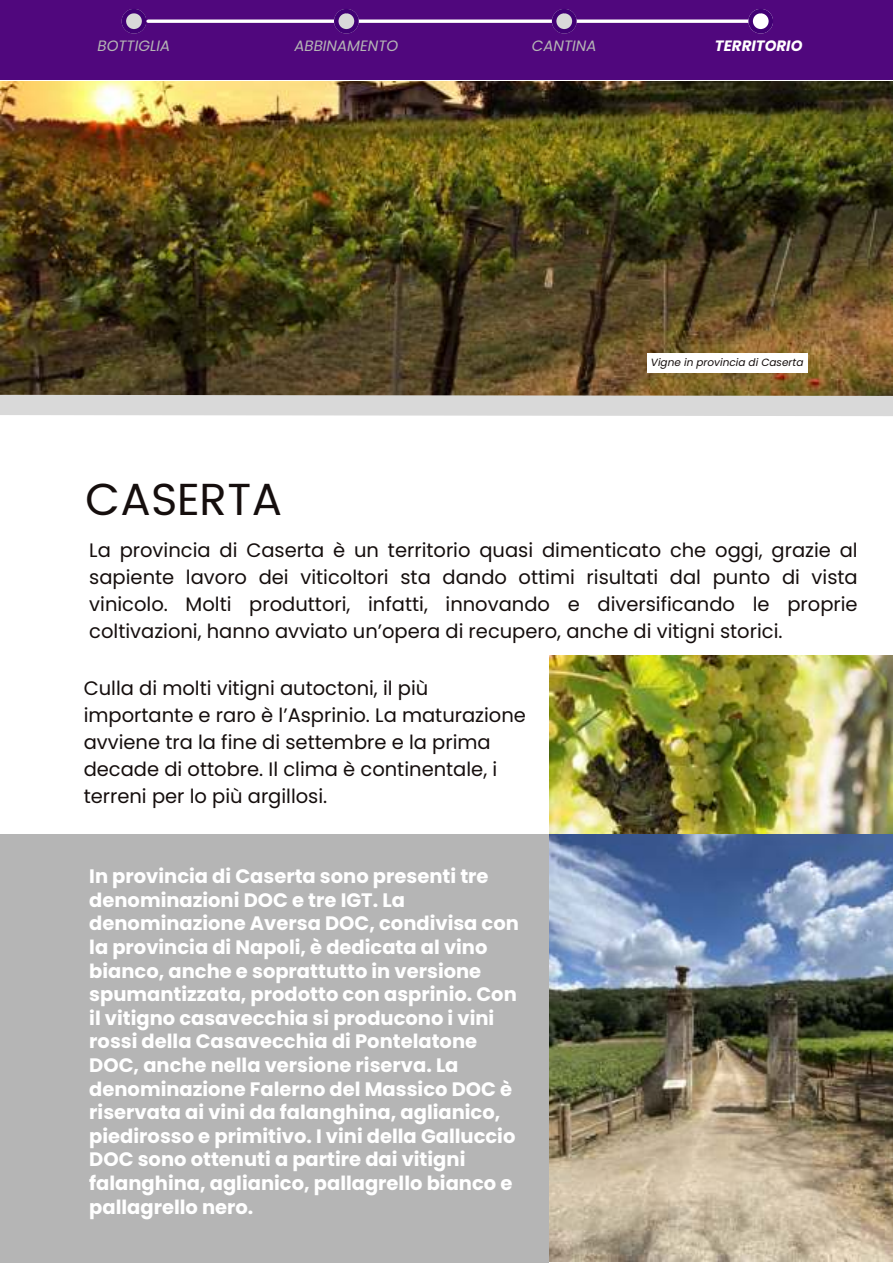
<style>
.page{position:relative;width:893px;height:1264px;background:#fff}
.page>*{position:absolute;margin:0;border:0;box-sizing:border-box;transform-origin:0 0}
.t1{font:45px "Poppins";letter-spacing:-.005em;color:#150e0d}
.t2{font:700 19.5px/23.5px "Poppins";color:#fff}
.t3{font:19.5px/27px "Poppins";color:#150e0d;text-align:justify}
.t4{font:italic 15px "Poppins";color:#b5b5b5}
.t5{font:italic 700 15px "Poppins";color:#fff}
.t6{font:italic 10.5px "Poppins";color:#150e0d}
</style>
<div class="page">
<img style="left:549px;top:656px;width:343px;height:178px">
<img style="left:549px;top:834px;width:343px;height:427px">
<div style="left:0;top:834px;width:548px;height:428px;background:#b5b5b5"></div>
<img style="left:0;top:82px;width:892px;height:302px">
<div style="left:0;top:0;width:892px;height:80px;background:#50077d"></div>
<svg style="left:122px;top:9px;width:24px;height:25px"></svg>
<svg style="left:148px;top:19px;width:600px;height:4px;background:#e3d7ea"></svg>
<svg style="left:334px;top:9px;width:25px;height:25px"></svg>
<svg style="left:552px;top:9px;width:24px;height:25px"></svg>
<svg style="left:748px;top:9px;width:25px;height:25px"></svg>
<svg style="left:0;top:384px;width:892px;height:32px;background:#afa89a"></svg>
<div style="left:646px;top:353px;width:161px;height:19px;background:#fff"></div>
<p class="t4" style="left:98px;top:37px;width:74px">BOTTIGLIA</p>
<p class="t4" style="left:294px;top:37px;width:105px">ABBINAMENTO</p>
<p class="t4" style="left:532px;top:37px;width:66px">CANTINA</p>
<p class="t5" style="left:715px;top:37px;width:89px">TERRITORIO</p>
<h1 class="t1" style="left:85px;top:466px;width:198px">CASERTA</h1>
<p class="t6" style="left:651px;top:356px;width:154px">Vigne in provincia di Caserta</p>
<p class="t3" style="left:89px;top:536px;width:770px">La provincia di Caserta è un territorio quasi dimenticato che oggi, grazie al sapiente lavoro dei viticoltori sta dando ottimi risultati dal punto di vista vinicolo. Molti produttori, infatti, innovando e diversificando le proprie coltivazioni, hanno avviato un’opera di recupero, anche di vitigni storici.</p>
<p class="t3" style="left:84px;top:675px;width:444px;text-align:left">Culla di molti vitigni autoctoni, il più importante e raro è l’Asprinio. La maturazione avviene tra la fine di settembre e la prima decade di ottobre. Il clima è continentale, i terreni per lo più argillosi.</p>
<p class="t2" style="left:89px;top:864px;width:431px">In provincia di Caserta sono presenti tre denominazioni DOC e tre IGT. La denominazione Aversa DOC, condivisa con la provincia di Napoli, è dedicata al vino bianco, anche e soprattutto in versione spumantizzata, prodotto con asprinio. Con il vitigno casavecchia si producono i vini rossi della Casavecchia di Pontelatone DOC, anche nella versione riserva. La denominazione Falerno del Massico DOC è riservata ai vini da falanghina, aglianico, piedirosso e primitivo. I vini della Galluccio DOC sono ottenuti a partire dai vitigni falanghina, aglianico, pallagrello bianco e pallagrello nero.</p>
</div>
